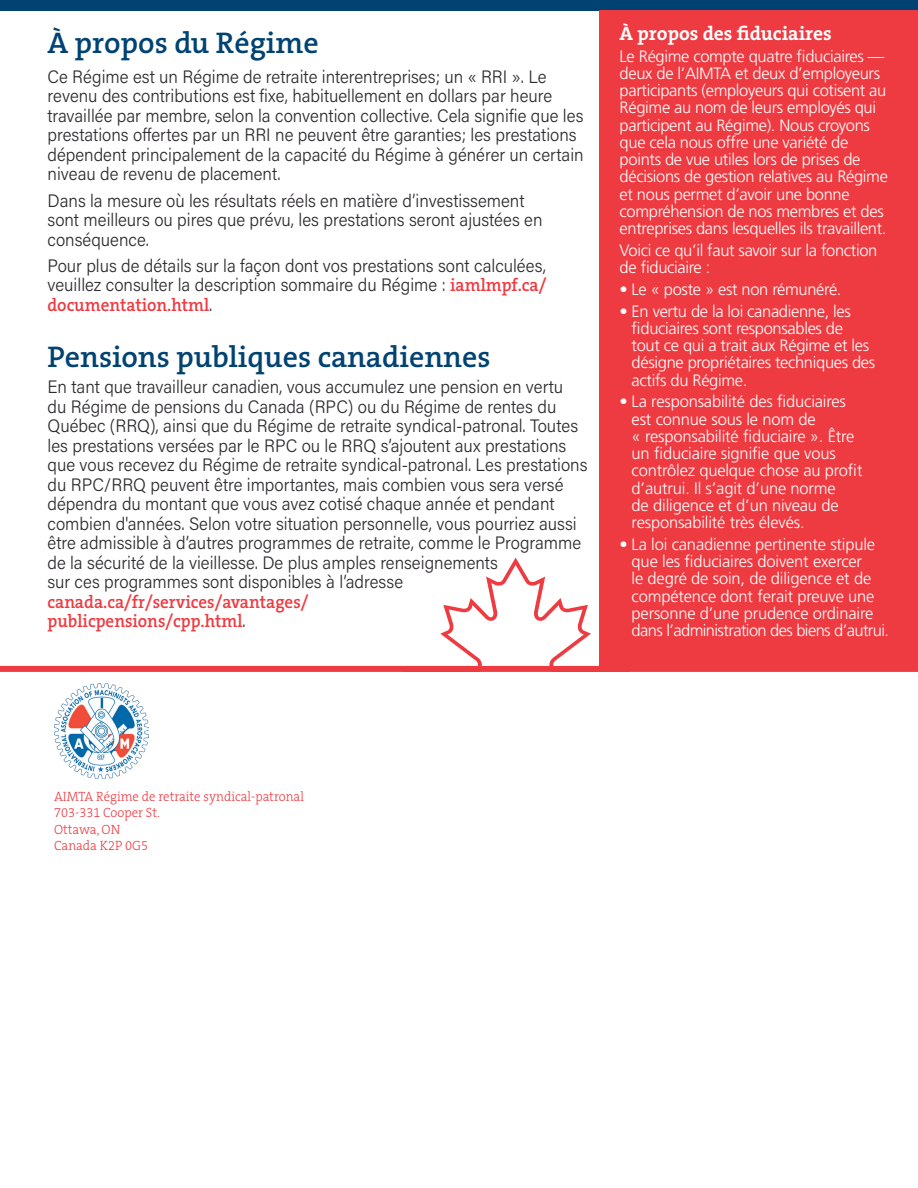
<style>
.page{position:relative;width:918px;height:1188px;background:#fff}
.page>*{position:absolute;margin:0;border:0;box-sizing:border-box;transform-origin:0 0}
.Headline_1{font:600 30px "The Serif B W6";color:#004372}
.Side_Bar_Head{font:700 19.5px "The Serif B W7";color:#fff}
.Real_body{font:300 18px/19.5px "Acumin Pro";color:#2e2b2f;scale:.95 1}
.Sidebar_body{font:300 16.5px/17.2px "Frutiger LT Std";letter-spacing:-.02em;color:#fff}
.Real_body-2{font:300 13.5px/16.5px "The Serif B W3";color:#ee3a41;scale:.95 1}
.s1{font-family:"The Serif B W6";font-weight:600;color:#ee3a41}
</style>
<div class="page">
<div style="left:0;top:0;width:918px;height:10px;background:#004372"></div>
<img style="left:54px;top:684px;width:95px;height:94px">
<svg style="left:402px;top:558px;width:197px;height:108px"></svg>
<div style="left:0;top:666px;width:918px;height:6px;background:#ee3a41"></div>
<div style="left:599px;top:10px;width:319px;height:656px;background:#ee3a41"></div>
<p class="Headline_1" style="left:48px;top:23px;width:273px">À propos du Régime</p>
<p class="Real_body" style="left:48px;top:66px;width:566px">Ce Régime est un Régime de retraite interentreprises; un « RRI ». Le revenu des contributions est fixe, habituellement en dollars par heure travaillée par membre, selon la convention collective. Cela signifie que les prestations offertes par un RRI ne peuvent être garanties; les prestations dépendent principalement de la capacité du Régime à générer un certain niveau de revenu de placement.</p>
<p class="Real_body" style="left:48px;top:190px;width:523px">Dans la mesure où les résultats réels en matière d’investissement sont meilleurs ou pires que prévu, les prestations seront ajustées en conséquence.</p>
<p class="Real_body" style="left:48px;top:255px;width:527px;text-align:justify">Pour plus de détails sur la façon dont vos prestations sont calculées, veuillez consulter la description sommaire du Régime : <span class="s1">iamlmpf.ca/ documentation.html</span>.</p>
<p class="Headline_1" style="left:48px;top:337px;width:445px">Pensions publiques canadiennes</p>
<p class="Real_body" style="left:48px;top:377px;width:570px">En tant que travailleur canadien, vous accumulez une pension en vertu<br>du Régime de pensions du Canada (RPC) ou du Régime de rentes du Québec (RRQ), ainsi que du Régime de retraite syndical-patronal. Toutes les prestations versées par le RPC ou le RRQ s’ajoutent aux prestations que vous recevez du Régime de retraite syndical-patronal. Les prestations du RPC/RRQ peuvent être importantes, mais combien vous sera versé dépendra du montant que vous avez cotisé chaque année et pendant combien d'années. Selon votre situation personnelle, vous pourriez aussi être admissible à d’autres programmes de retraite, comme le Programme de la sécurité de la vieillesse. De plus amples renseignements<br>sur ces programmes sont disponibles à l’adresse <span class="s1">canada.ca/fr/services/avantages/<br>publicpensions/cpp.html</span>.</p>
<p class="Side_Bar_Head" style="left:620px;top:20px;width:214px">À propos des fiduciaires</p>
<p class="Sidebar_body" style="left:620px;top:47px;width:270px">Le Régime compte quatre fiduciaires — deux de l’AIMTA et deux d’employeurs participants (employeurs qui cotisent au Régime au nom de leurs employés qui participent au Régime). Nous croyons que cela nous offre une variété de points de vue utiles lors de prises de décisions de gestion relatives au Régime et nous permet d’avoir une bonne compréhension de nos membres et des entreprises dans lesquelles ils travaillent.</p>
<p class="Sidebar_body" style="left:620px;top:242px;width:259px">Voici ce qu’il faut savoir sur la fonction de fiduciaire :</p>
<p class="Sidebar_body" style="left:620px;top:281px;width:223px">• Le « poste » est non rémunéré.</p>
<p class="Sidebar_body" style="left:632px;top:302px;width:245px;text-indent:-12px">• En vertu de la loi canadienne, les fiduciaires sont responsables de tout ce qui a trait aux Régime et les désigne propriétaires techniques des actifs du Régime.</p>
<p class="Sidebar_body" style="left:632px;top:393px;width:232px;text-indent:-12px">• La responsabilité des fiduciaires est connue sous le nom de<br>« responsabilité fiduciaire ». Être un fiduciaire signifie que vous contrôlez quelque chose au profit d’autrui. Il s’agit d’une norme<br>de diligence et d’un niveau de responsabilité très élevés.</p>
<p class="Sidebar_body" style="left:632px;top:536px;width:259px;text-indent:-12px">• La loi canadienne pertinente stipule que les fiduciaires doivent exercer<br>le degré de soin, de diligence et de compétence dont ferait preuve une personne d’une prudence ordinaire dans l’administration des biens d’autrui.</p>
<p class="Real_body-2" style="left:54px;top:788px;width:265px">AIMTA Régime de retraite syndical-patronal<br>703-331 Cooper St.<br>Ottawa, ON<br>Canada K2P 0G5</p>
</div>
